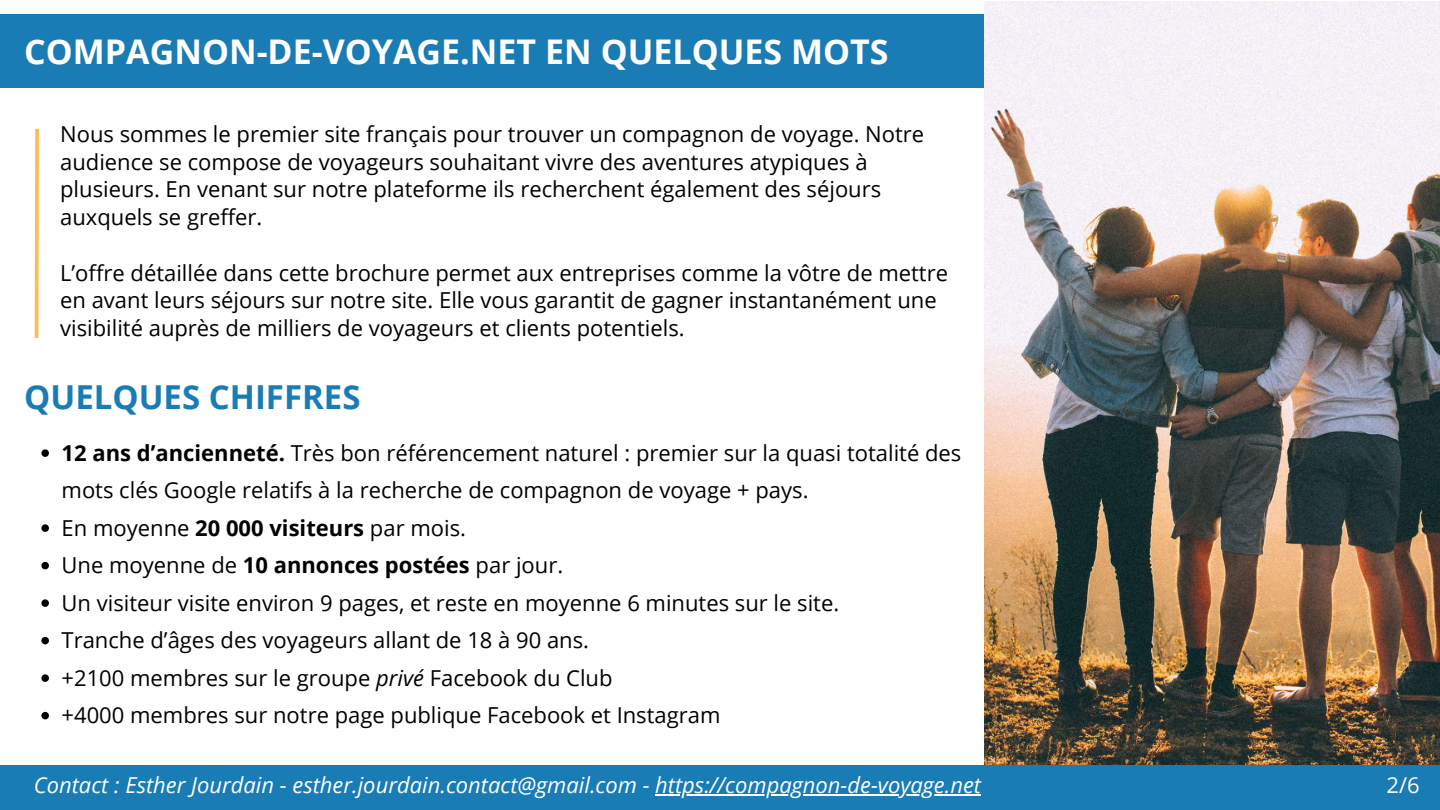
<style>
.page{position:relative;width:1440px;height:810px;background:#fff}
.page>*{position:absolute;margin:0;border:0;box-sizing:border-box;transform-origin:0 0}
.t1{font:700 34px "Open Sans";color:#fff}
.t2{font:700 33px "Open Sans";color:#197cb5}
.t3{font:22px/37.5px "Open Sans";color:#000}
.t4{font:italic 22px "Open Sans";color:#fff}
.t5{font:22px "Open Sans";color:#fff}
.s1{font-weight:700}
.s2{font-style:italic}
</style>
<div class="page">
<div style="left:0;top:15px;width:1440px;height:73px;background:#197cb5"></div>
<svg style="left:41px;top:449px;width:8px;height:8px"></svg>
<svg style="left:41px;top:524px;width:8px;height:8px"></svg>
<svg style="left:41px;top:562px;width:8px;height:7px"></svg>
<svg style="left:41px;top:599px;width:8px;height:8px"></svg>
<svg style="left:41px;top:637px;width:8px;height:7px"></svg>
<svg style="left:41px;top:674px;width:8px;height:8px"></svg>
<svg style="left:41px;top:712px;width:8px;height:7px"></svg>
<img style="left:985px;top:1px;width:455px;height:764px">
<div style="left:0;top:765px;width:1440px;height:45px;background:#197cb5"></div>
<hr style="left:655px;top:794px;width:326px;height:2px;background:#fff">
<svg style="left:34px;top:128px;width:5px;height:211px"></svg>
<h1 class="t1" style="left:24px;top:27px;width:866px">COMPAGNON-DE-VOYAGE.NET EN QUELQUES MOTS</h1>
<p class="t3" style="left:60px;top:120px;width:866px;line-height:27.8px">Nous sommes le premier site français pour trouver un compagnon de voyage. Notre audience se compose de voyageurs souhaitant vivre des aventures atypiques à plusieurs. En venant sur notre plateforme ils recherchent également des séjours auxquels se greffer.</p>
<p class="t3" style="left:60px;top:258px;width:889px;line-height:27.8px">L’offre détaillée dans cette brochure permet aux entreprises comme la vôtre de mettre en avant leurs séjours sur notre site. Elle vous garantit de gagner instantanément une visibilité auprès de milliers de voyageurs et clients potentiels.</p>
<h2 class="t2" style="left:24px;top:373px;width:338px">QUELQUES CHIFFRES</h2>
<p class="t3" style="left:62px;top:433px;width:901px"><span class="s1">12 ans d’ancienneté.</span> Très bon référencement naturel : premier sur la quasi totalité des mots clés Google relatifs à la recherche de compagnon de voyage + pays.<br>En moyenne <span class="s1">20 000 visiteurs</span> par mois.<br>Une moyenne de <span class="s1">10 annonces postées</span> par jour.<br>Un visiteur visite environ 9 pages, et reste en moyenne 6 minutes sur le site.<br>Tranche d’âges des voyageurs allant de 18 à 90 ans.<br>+2100 membres sur le groupe <span class="s2">privé</span> Facebook du Club<br>+4000 membres sur notre page publique Facebook et Instagram</p>
<p class="t4" style="left:34px;top:769px;width:949px">Contact : Esther Jourdain - esther.jourdain.contact@gmail.com - https://compagnon-de-voyage.net</p>
<p class="t5" style="left:1386px;top:769px;width:35px">2/6</p>
</div>
